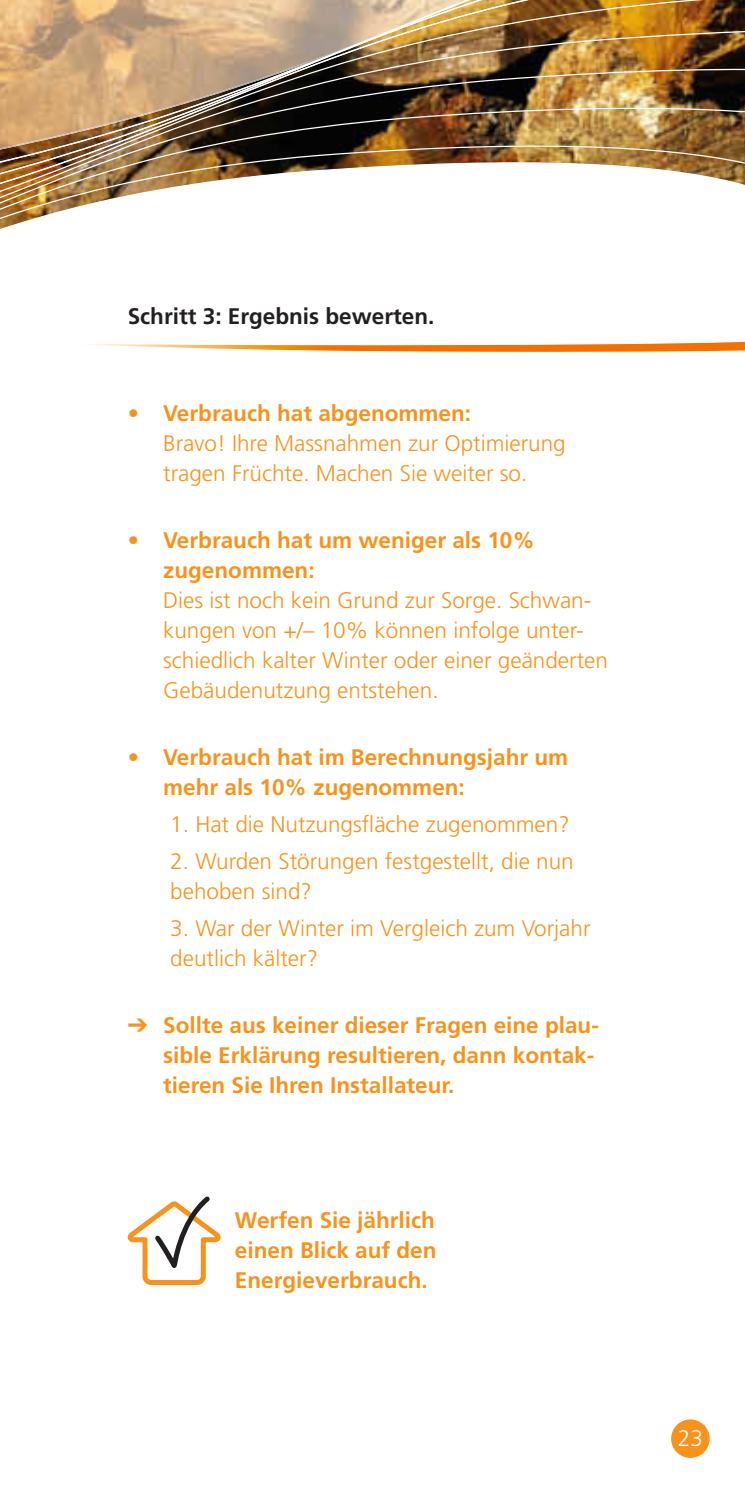
<style>
.page{position:relative;width:745px;height:1489px;background:#fff}
.page>*{position:absolute;margin:0;border:0;box-sizing:border-box;transform-origin:0 0}
.t1{font:300 22.5px/30px "Frutiger LT Std";color:#f7931d}
.t2{font:700 22.5px/30px "Frutiger LT Std";color:#f7931d}
.t3{font:700 22.5px "Frutiger LT Std";color:#231f20}
.t4{font:300 22.5px "Frutiger LT Std";color:#fff}
.s1{font-weight:700}
.s2{font-weight:300}
</style>
<div class="page">
<img style="left:0;top:0;width:744px;height:229px">
<img style="left:0;top:0;width:519px;height:153px">
<img style="left:312px;top:0;width:210px;height:61px">
<img style="left:0;top:42px;width:362px;height:112px">
<div style="left:670px;top:1418px;width:39px;height:40px;background:#f7931d;border-radius:50%"></div>
<div style="left:669px;top:1417px;width:41px;height:41px;border:1px solid #fff;border-radius:50%"></div>
<svg style="left:87px;top:342px;width:657px;height:10px"></svg>
<svg style="left:127px;top:1196px;width:94px;height:89px"></svg>
<p class="t3" style="left:128px;top:302px;width:308px">Schritt 3: Ergebnis bewerten.</p>
<p class="t1" style="left:163px;top:398px;width:404px;text-indent:-35px">• <span class="s1">Verbrauch hat abgenommen:<br></span>Bravo! Ihre Massnahmen zur Optimierung tragen Früchte. Machen Sie weiter so.</p>
<p class="t2" style="left:163px;top:525px;width:373px;text-indent:-35px"><span class="s2">•</span> Verbrauch hat um weniger als 10% zugenommen:</p>
<p class="t1" style="left:163px;top:585px;width:446px">Dies ist noch kein Grund zur Sorge. Schwan&shy;kungen von +/– 10% können infolge unter&shy;schiedlich kalter Winter oder einer geänderten Gebäudenutzung entstehen.</p>
<p class="t2" style="left:163px;top:742px;width:406px;text-indent:-35px"><span class="s2">•</span> Verbrauch hat im Berechnungsjahr um mehr als 10% zugenommen:</p>
<p class="t1" style="left:170px;top:809px;width:400px">1. Hat die Nutzungsfläche zugenommen?</p>
<p class="t1" style="left:170px;top:846px;width:405px">2. Wurden Störungen festgestellt, die nun behoben sind?</p>
<p class="t1" style="left:170px;top:913px;width:421px">3. War der Winter im Vergleich zum Vorjahr deutlich kälter?</p>
<p class="t2" style="left:163px;top:1010px;width:437px;text-indent:-35px">➔ Sollte aus keiner dieser Fragen eine plau&shy;sible Erklärung resultieren, dann kontak&shy;tieren Sie Ihren Installateur.</p>
<p class="t2" style="left:235px;top:1204px;width:203px;text-align:justify">Werfen Sie jährlich einen Blick auf den Energieverbrauch.</p>
<p class="t4" style="left:677px;top:1425px;width:27px">23</p>
</div>
